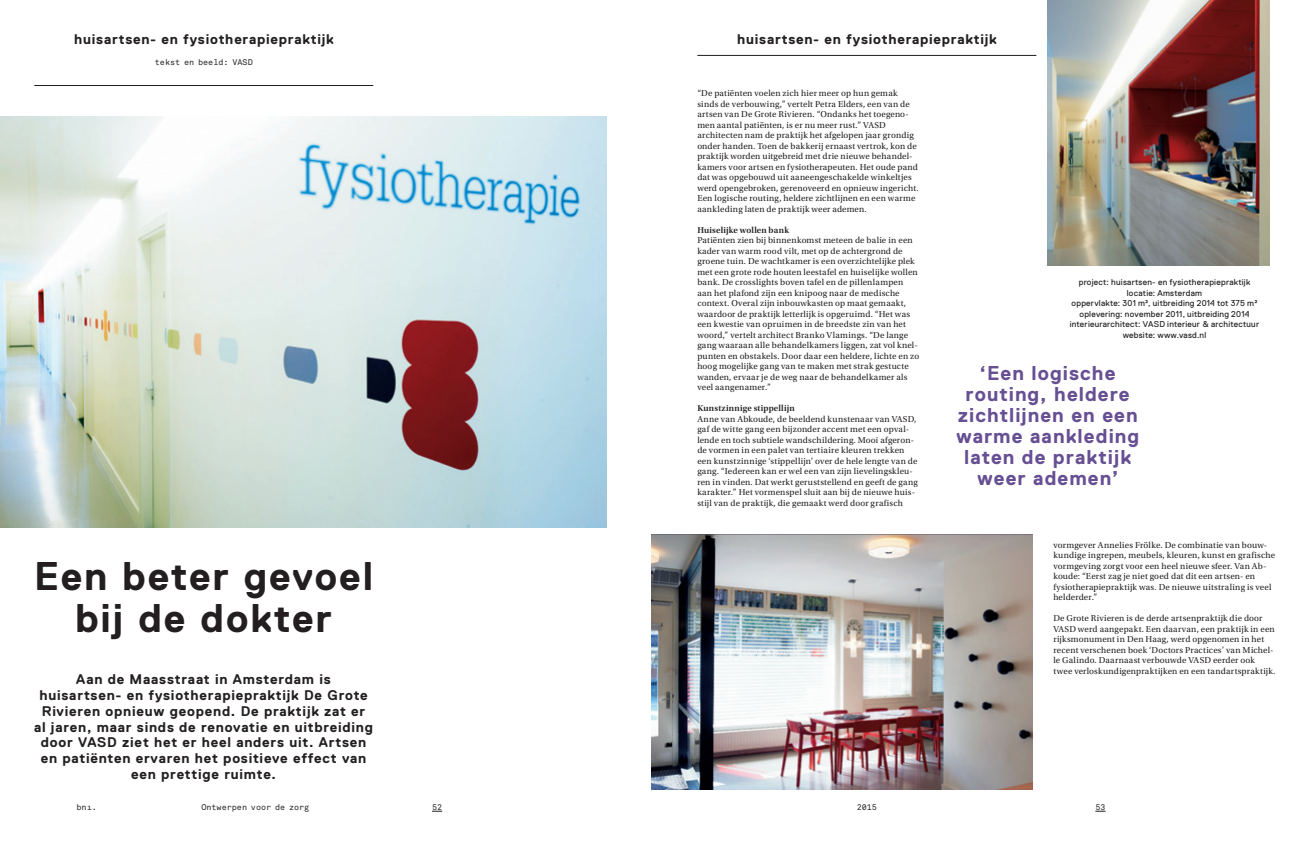
<style>
.page{position:relative;width:1304px;height:842px;background:#fff}
.page>*{position:absolute;margin:0;border:0;box-sizing:border-box;transform-origin:0 0}
.t1{font:700 40px/42px "Replica";letter-spacing:.045em;color:#231f20;text-align:center}
.t2{font:700 20px/21px "Replica";letter-spacing:.05em;color:#674f93;text-align:center}
.t3{font:700 14px/15.7px "Replica";letter-spacing:.055em;color:#231f20;text-align:center}
.t4{font:9px/10.5px "Utopia Std";letter-spacing:.02em;color:#231f20}
.t5{font:9px "Utopia Std Semibold Subh";letter-spacing:.015em;color:#231f20}
.t6{font:8.5px/10.5px "Replica";letter-spacing:.03em;color:#231f20;text-align:center}
.t7{font:8.2px "Akkurat Mono";color:#231f20}
</style>
<div class="page">
<img style="left:0;top:116px;width:607px;height:411px">
<img style="left:652px;top:535px;width:381px;height:254px">
<img style="left:1048px;top:0;width:221px;height:266px">
<hr style="left:34px;top:85px;width:339px;height:1px;background:#231f20">
<hr style="left:697px;top:55px;width:339px;height:1px;background:#231f20">
<h3 class="t3" style="left:74px;top:31px;width:261px">huisartsen- en fysiotherapiepraktijk</h3>
<p class="t7" style="left:155px;top:57px;width:99px">tekst en beeld: VASD</p>
<h1 class="t1" style="left:34px;top:555px;width:341px">Een beter gevoel bij de dokter</h1>
<p class="t3" style="left:34px;top:671px;width:341px">Aan de Maasstraat in Amsterdam is huisartsen- en fysiotherapiepraktijk De Grote Rivieren opnieuw geopend. De praktijk zat er<br>al jaren, maar sinds de renovatie en uitbreiding door VASD ziet het er heel anders uit. Artsen en patiënten ervaren het positieve effect van een prettige ruimte.</p>
<h3 class="t3" style="left:737px;top:31px;width:261px">huisartsen- en fysiotherapiepraktijk</h3>
<p class="t4" style="left:697px;top:88px;width:223px">“De patiënten voelen zich hier meer op hun gemak sinds de verbouwing,” vertelt Petra Elders, een van de artsen van De Grote Rivieren. “Ondanks het toegeno&shy;men aantal patiënten, is er nu meer rust.” VASD architecten nam de praktijk het afgelopen jaar grondig onder handen. Toen de bakkerij ernaast vertrok, kon de praktijk worden uitgebreid met drie nieuwe behandel&shy;kamers voor artsen en fysiotherapeuten. Het oude pand dat was opgebouwd uit aaneengeschakelde winkeltjes werd opengebroken, gerenoveerd en opnieuw ingericht.<br>Een logische routing, heldere zichtlijnen en een warme aankleding laten de praktijk weer ademen.</p>
<p class="t5" style="left:697px;top:225px;width:93px">Huiselijke wollen bank</p>
<p class="t4" style="left:697px;top:235px;width:224px">Patiënten zien bij binnenkomst meteen de balie in een kader van warm rood vilt, met op de achtergrond de groene tuin. De wachtkamer is een overzichtelijke plek met een grote rode houten leestafel en huiselijke wollen bank. De crosslights boven tafel en de pillenlampen aan het plafond zijn een knipoog naar de medische context. Overal zijn inbouwkasten op maat gemaakt, waardoor de praktijk letterlijk is opgeruimd. “Het was een kwestie van opruimen in de breedste zin van het woord,” vertelt architect Branko Vlamings. “De lange gang waaraan alle behandelkamers liggen, zat vol knel&shy;punten en obstakels. Door daar een heldere, lichte en zo hoog mogelijke gang van te maken met strak gestucte wanden, ervaar je de weg naar de behandelkamer als veel aangenamer.”</p>
<p class="t5" style="left:697px;top:403px;width:99px">Kunstzinnige stippellijn</p>
<p class="t4" style="left:697px;top:414px;width:222px">Anne van Abkoude, de beeldend kunstenaar van VASD, gaf de witte gang een bijzonder accent met een opval&shy;lende en toch subtiele wandschildering. Mooi afgeron&shy;de vormen in een palet van tertiaire kleuren trekken een kunstzinnige ‘stippellijn’ over de hele lengte van de gang. “Iedereen kan er wel een van zijn lievelingskleu&shy;ren in vinden. Dat werkt geruststellend en geeft de gang karakter.” Het vormenspel sluit aan bij de nieuwe huis&shy;stijl van de praktijk, die gemaakt werd door grafisch</p>
<p class="t6" style="left:1070px;top:277px;width:191px">project: huisartsen- en fysiotherapiepraktijk locatie: Amsterdam<br>oppervlakte: 301 m², uitbreiding 2014 tot 375 m² oplevering: november 2011, uitbreiding 2014 interieurarchitect: VASD interieur &amp; architectuur website: www.vasd.nl</p>
<h2 class="t2" style="left:956px;top:362px;width:185px">‘Een logische routing, heldere zichtlijnen en een warme aankleding laten de praktijk weer ademen’</h2>
<p class="t4" style="left:1053px;top:540px;width:223px">vormgever Annelies Frölke. De combinatie van bouw&shy;kundige ingrepen, meubels, kleuren, kunst en grafische vormgeving zorgt voor een heel nieuwe sfeer. Van Ab&shy;koude: “Eerst zag je niet goed dat dit een artsen- en fysiotherapiepraktijk was. De nieuwe uitstraling is veel helderder.”</p>
<p class="t4" style="left:1053px;top:613px;width:224px">De Grote Rivieren is de derde artsenpraktijk die door VASD werd aangepakt. Een daarvan, een praktijk in een rijksmonument in Den Haag, werd opgenomen in het recent verschenen boek ‘Doctors Practices’ van Michel&shy;le Galindo. Daarnaast verbouwde VASD eerder ook twee verloskundigenpraktijken en een tandartspraktijk.</p>
<p class="t7" style="left:77px;top:802px;width:22px">bnı.</p>
<p class="t7" style="left:201px;top:802px;width:110px">Ontwerpen voor de zorg</p>
<p class="t7" style="left:432px;top:802px;width:12px">52</p>
<p class="t7" style="left:857px;top:802px;width:22px">2015</p>
<p class="t7" style="left:1095px;top:802px;width:12px">53</p>
</div>
